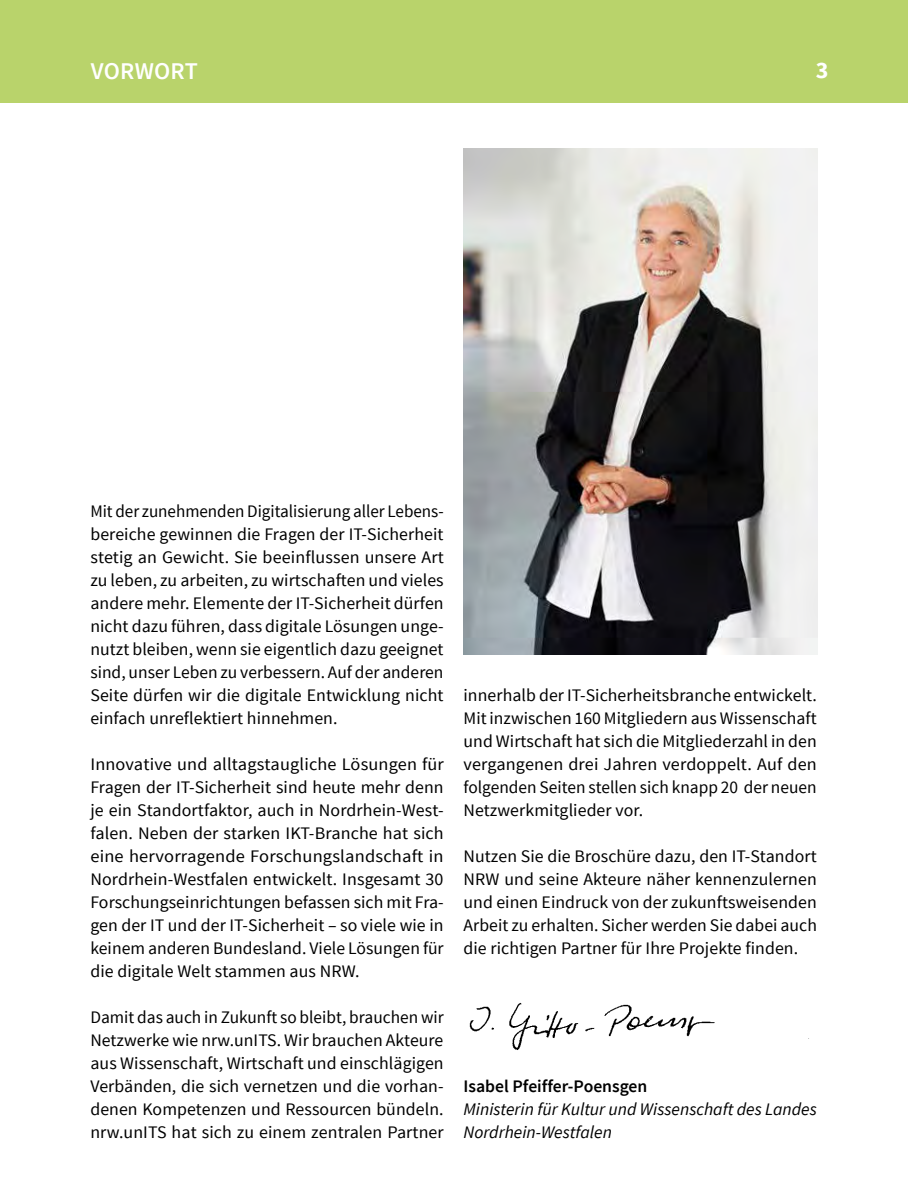
<style>
.page{position:relative;width:908px;height:1191px;background:#fff}
.page>*{position:absolute;margin:0;border:0;box-sizing:border-box;transform-origin:0 0}
.t1{font:600 24px "Source Sans Pro";letter-spacing:.01em;color:#fff}
.t2{font:700 24px "Source Sans Pro";color:#fff}
.t3{font:17.6px/23px "Source Sans Pro";letter-spacing:.005em;color:#000;text-align:justify}
.t4{font:17.6px/23px "Source Sans Pro";letter-spacing:.005em;color:#000;text-align:justify;scale:1.04 1}
.t5{font:italic 17.6px/23px "Source Sans Pro";color:#000}
.t6{font:600 17.6px "Source Sans Pro";color:#000}
</style>
<div class="page">
<div style="left:0;top:0;width:907px;height:103px;background:#b9d36b"></div>
<img style="left:463px;top:149px;width:354px;height:506px">
<img style="left:469px;top:1002px;width:340px;height:48px">
<h1 class="t1" style="left:91px;top:56px;width:108px">VORWORT</h1>
<h1 class="t2" style="left:815px;top:54px;width:14px">3</h1>
<p class="t3" style="left:90px;top:500px;width:355px">Mit der zunehmenden Digitalisierung aller Lebens&shy;bereiche gewinnen die Fragen der IT-Sicherheit stetig an Gewicht. Sie beeinflussen unsere Art zu leben, zu arbeiten, zu wirtschaften und vieles andere mehr. Elemente der IT-Sicherheit dürfen nicht dazu führen, dass digitale Lösungen unge&shy;nutzt bleiben, wenn sie eigentlich dazu geeignet sind, unser Leben zu verbessern. Auf der anderen Seite dürfen wir die digitale Entwicklung nicht einfach unreflektiert hinnehmen.</p>
<p class="t4" style="left:90px;top:753px;width:341px">Innovative und alltagstaugliche Lösungen für Fragen der IT-Sicherheit sind heute mehr denn je ein Standortfaktor, auch in Nordrhein-West&shy;falen. Neben der starken IKT-Branche hat sich eine hervorragende Forschungslandschaft in Nordrhein-Westfalen entwickelt. Insgesamt 30<br>Forschungseinrichtungen befassen sich mit Fra&shy;gen der IT und der IT-Sicherheit – so viele wie in keinem anderen Bundesland. Viele Lösungen für die digitale Welt stammen aus NRW.</p>
<p class="t3" style="left:90px;top:1006px;width:355px">Damit das auch in Zukunft so bleibt, brauchen wir Netzwerke wie nrw.unITS. Wir brauchen Akteure aus Wissenschaft, Wirtschaft und einschlägigen Verbänden, die sich vernetzen und die vorhan&shy;denen Kompetenzen und Ressourcen bündeln. nrw.unITS hat sich zu einem zentralen Partner</p>
<p class="t3" style="left:463px;top:684px;width:355px">innerhalb der IT-Sicherheitsbranche entwickelt.<br>Mit inzwischen 160 Mitgliedern aus Wissenschaft und Wirtschaft hat sich die Mitgliederzahl in den vergangenen drei Jahren verdoppelt. Auf den folgenden Seiten stellen sich knapp 20 der neuen Netzwerkmitglieder vor.</p>
<p class="t3" style="left:463px;top:845px;width:355px">Nutzen Sie die Broschüre dazu, den IT-Standort NRW und seine Akteure näher kennenzulernen und einen Eindruck von der zukunftsweisenden Arbeit zu erhalten. Sicher werden Sie dabei auch die richtigen Partner für Ihre Projekte finden.</p>
<p class="t6" style="left:463px;top:1075px;width:185px">Isabel Pfeiffer-Poensgen</p>
<p class="t5" style="left:463px;top:1097px;width:354px">Ministerin für Kultur und Wissenschaft des Landes<br>Nordrhein-Westfalen</p>
</div>
